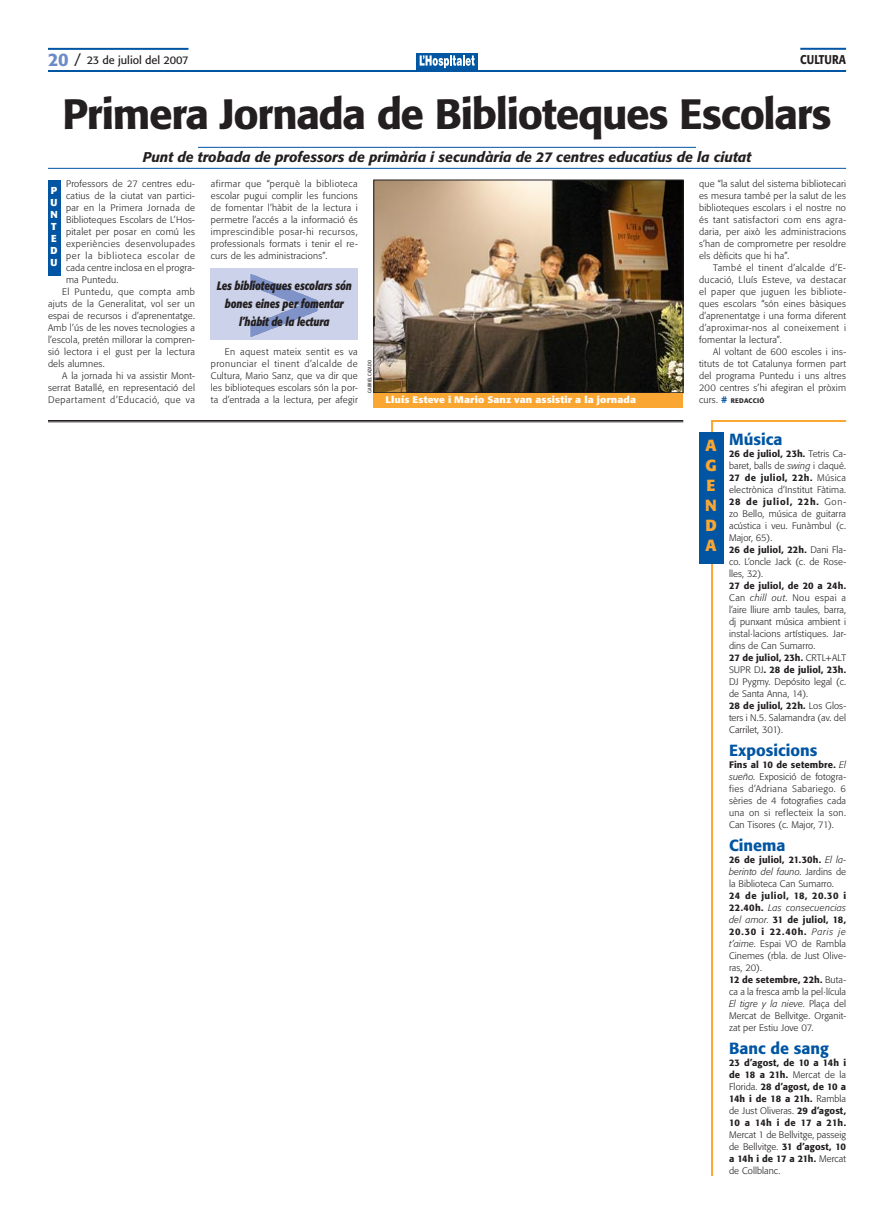
<style>
.page{position:relative;width:893px;height:1220px;background:#fff}
.page>*{position:absolute;margin:0;border:0;box-sizing:border-box;transform-origin:0 0}
.títol_34_38{font:500 42px "Formata";letter-spacing:-.03em;color:#231f20}
.títol_agenda{font:500 16px "Formata";color:#0155a2}
.capçalera_agenda{font:700 16px "Formata";color:#faa633}
.subtítol_4cols_baix{font:italic 500 14px "Formata";color:#231f20}
.capçalera_parell{font:500 12.6px "Formata";letter-spacing:.01em;color:#231f20;scale:.85 1}
.text_atenció{font:italic 700 12px/18px "Formata";letter-spacing:-.01em;color:#231f20;text-align:center;scale:.8 1}
.t1{font:11px "Formata";color:#231f20}
.text_barri_esport{font:700 10px "Formata";color:#fff}
.text{font:300 9.4px/12px "Formata";letter-spacing:.025em;color:#231f20;text-align:justify}
.text_1a{font:300 9.4px/12px "Formata";letter-spacing:.015em;color:#231f20;text-align:justify}
.text_1a-2{font:500 9.4px/12px "Formata";letter-spacing:.01em;color:#231f20;text-align:justify}
.peus_de_foto{font:700 9.4px "Formata";letter-spacing:.005em;color:#fff;scale:1.1 1}
.text-2{font:500 6.6px "Formata";letter-spacing:.045em;color:#231f20}
.nom_fotògraf{font:5px "Formata";letter-spacing:.02em;color:#231f20;scale:.8 1}
.s1{font-weight:500;font-size:18px;color:#6c8bc6}
.s2{font-size:14px}
.s3{font-weight:300;font-size:9.4px}
.s4{font-size:9.4px;color:#0155a2}
.s5{font-weight:500}
.s6{font-style:italic}
.s7{font-weight:300;font-style:italic}
.s8{font-weight:300}
</style>
<div class="page">
<div style="left:416px;top:54px;width:62px;height:16px;background:#0157a1"></div>
<svg style="left:420px;top:55px;width:55px;height:13px"></svg>
<hr style="left:48px;top:70px;width:798px;height:2px;background:#0155a2">
<hr style="left:48px;top:48px;width:140px;height:2px;background:#0155a2">
<hr style="left:800px;top:48px;width:46px;height:2px;background:#0155a2">
<hr style="left:48px;top:420px;width:635px;height:1px;background:#231f20">
<hr style="left:48px;top:422px;width:635px;height:1px;background:#231f20">
<hr style="left:198px;top:147px;width:498px;height:1px;background:#0155a2">
<hr style="left:48px;top:168px;width:798px;height:1px;background:#0155a2">
<div style="left:48px;top:180px;width:12px;height:96px;background:#0155a2"></div>
<img style="left:376px;top:182px;width:305px;height:209px">
<div style="left:374px;top:180px;width:309px;height:213px;border:1px solid #231f20"></div>
<div style="left:374px;top:393px;width:309px;height:15px;background:#faa633"></div>
<hr style="left:711px;top:420px;width:2px;height:756px;background:#faa633">
<div style="left:699px;top:432px;width:24px;height:132px;background:#0155a2"></div>
<hr style="left:711px;top:420px;width:135px;height:2px;background:#faa633">
<img style="left:211px;top:268px;width:147px;height:72px">
<p class="t1" style="left:48px;top:53px;width:142px"><span class="s1">20</span> <span class="s2">/</span> 23 de juliol del 2007</p>
<p class="capçalera_parell" style="left:800px;top:52px;width:55px">cultura</p>
<p class="títol_34_38" style="left:62px;top:89px;width:771px">Primera Jornada de Biblioteques Escolars</p>
<p class="subtítol_4cols_baix" style="left:143px;top:148px;width:610px">Punt de trobada de professors de primària i secundària de 27 centres educatius de la ciutat</p>
<p class="text_1a" style="left:66px;top:178px;width:131px">Professors de 27 centres edu&shy;ca--tius de la ciutat van partici&shy;par en la Primera Jornada de Bibliote-ques Escolars de L’Hos&shy;pi-talet per posar en comú les ex-perièn-cies desenvolupades per la biblioteca escolar de cada centre inclosa en el pro-gra&shy;ma Puntedu.</p>
<p class="text" style="left:48px;top:286px;width:149px;text-indent:14px">El Puntedu, que compta amb ajuts de la Generalitat, vol ser un espai de recursos i d’aprenentat-ge.<br>Amb l’ús de les noves tecnologies a l’escola, pretén millorar la compren&shy;sió lectora i el gust per la lec-tura dels alumnes.</p>
<p class="text" style="left:48px;top:370px;width:149px;text-indent:14px">A la jornada hi va assistir Mont&shy;ser-rat Ba-tallé, en representació del Departa-ment d’Educació, que va</p>
<p class="text" style="left:699px;top:178px;width:149px">que “la salut del sistema bi-bliotecari es mesura també per la sa-lut de les biblioteques escolars i el nostre no és tant satisfactori com ens agra&shy;daria, per això les administracions s’han de comprometre per re-soldre els dèficits que hi ha”.</p>
<p class="text" style="left:699px;top:262px;width:149px;text-indent:14px">També el tinent d’alcalde d’E&shy;du- cació, Lluís Esteve, va destacar el paper que juguen les bibliote&shy;ques escolars “són ei-nes bàsiques d’aprenentatge i una forma diferent d’aproximar-nos al co-neixement i fomentar la lectura”.</p>
<p class="text" style="left:699px;top:346px;width:149px;text-indent:14px">Al voltant de 600 escoles i ins&shy;tituts de tot Catalunya formen part del programa Puntedu i uns altres 200 centres s’hi afegiran el pròxim</p>
<p class="text" style="left:211px;top:178px;width:149px">afirmar que “per-què la biblioteca escolar pugui com-plir les funcions de fomentar l’hà-bit de la lectura i permetre l’ac-cés a la informació és imprescindi- ble posar-hi recursos, professionals for-mats i tenir el re&shy;curs de les admi-nis--tracions”.</p>
<p class="text_barri_esport" style="left:51px;top:184px;width:8px">p</p>
<p class="text_barri_esport" style="left:51px;top:196px;width:8px">u</p>
<p class="text_barri_esport" style="left:50px;top:208px;width:9px">n</p>
<p class="text_barri_esport" style="left:51px;top:220px;width:7px">t</p>
<p class="text_barri_esport" style="left:51px;top:232px;width:7px">e</p>
<p class="text_barri_esport" style="left:50px;top:244px;width:9px">d</p>
<p class="text_barri_esport" style="left:51px;top:256px;width:8px">u</p>
<p class="text_atenció" style="left:217px;top:276px;width:170px">Les biblioteques escolars són bones eines per fomentar l’hàbit de la lectura</p>
<p class="text" style="left:211px;top:346px;width:149px;text-indent:14px">En aquest mateix sentit es va pronunciar el tinent d’al-cal-de de Cultura, Mario Sanz, que va dir que les biblioteques escolars són la por&shy;ta d’entrada a la lectura, per afegir</p>
<p class="nom_fotògraf" style="left:367px;top:392px;width:42px;rotate:-90deg">gabriel cazado</p>
<p class="peus_de_foto" style="left:386px;top:394px;width:229px">Lluís Esteve i Mario Sanz van assistir a la jornada</p>
<p class="text-2" style="left:699px;top:397px;width:67px"><span class="s3">curs.</span> <span class="s4">#</span> redacció</p>
<p class="capçalera_agenda" style="left:705px;top:435px;width:13px">A</p>
<p class="capçalera_agenda" style="left:705px;top:455px;width:13px">G</p>
<p class="capçalera_agenda" style="left:707px;top:475px;width:9px">E</p>
<p class="capçalera_agenda" style="left:705px;top:495px;width:11px">N</p>
<p class="capçalera_agenda" style="left:705px;top:515px;width:11px">D</p>
<p class="capçalera_agenda" style="left:705px;top:535px;width:13px">A</p>
<p class="títol_agenda" style="left:729px;top:429px;width:55px">Música</p>
<p class="text_1a" style="left:729px;top:447px;width:119px"><span class="s5">26 de juliol, 23h.</span> Tetris Ca&shy;baret, balls de <span class="s6">swing</span> i claqué.<br><span class="s5">27 de juliol, 22h.</span> Música electrònica d’Institut Fàtima.<br><span class="s5">28 de juliol, 22h.</span> Gon&shy;zo Bello, música de guitarra acústica i veu. Funàmbul (c.<br>Major, 65).</p>
<p class="text_1a" style="left:729px;top:543px;width:119px"><span class="s5">26 de juliol, 22h.</span> Dani Fla&shy;co. L’oncle Jack (c. de Rose&shy;lles, 32).</p>
<p class="text_1a" style="left:729px;top:579px;width:119px"><span class="s5">27 de juliol, de 20 a 24h.<br></span>Can <span class="s6">chill out</span>. Nou espai a l’aire lliure amb taules, barra, dj punxant música ambient i instal·lacions artístiques. Jar&shy;dins de Can Sumarro.</p>
<p class="text_1a" style="left:729px;top:651px;width:118px"><span class="s5">27 de juliol, 23h.</span> CRTL+ALT SUPR DJ<span class="s5">. 28 de juliol, 23h.<br></span>DJ Pygmy. Depósito legal (c. de Santa Anna, 14).</p>
<p class="text_1a" style="left:729px;top:699px;width:119px"><span class="s5">28 de juliol, 22h.</span> Los Glos&shy;ters i N.5. Salamandra (av. del Carrilet, 301).</p>
<p class="títol_agenda" style="left:729px;top:740px;width:90px">Exposicions</p>
<p class="text_1a" style="left:729px;top:758px;width:119px"><span class="s5">Fins al 10 de setembre.</span> <span class="s6">El sueño</span>. Exposició de fotogra&shy;fies d’Adriana Sabariego. 6 sèries de 4 fotografies cada una on si reflecteix la son.<br>Can Tisores (c. Major, 71).</p>
<p class="títol_agenda" style="left:729px;top:835px;width:58px">Cinema</p>
<p class="text_1a" style="left:729px;top:853px;width:119px"><span class="s5">26 de juliol, 21.30h.</span> <span class="s6">El la&shy;berinto del fauno</span>. Jardins de la Biblioteca Can Sumarro.</p>
<p class="text_1a-2" style="left:729px;top:889px;width:119px">24 de juliol, 18, 20.30 i 22.40h. <span class="s7">Las consecuencias del amor</span><span class="s8">.</span> 31 de juliol, 18, 20.30 i 22.40h. <span class="s7">Paris je t’aime</span><span class="s8">. Espai VO de Rambla Cinemes (rbla. de Just Olive&shy;ras, 20).</span></p>
<p class="text_1a" style="left:729px;top:973px;width:119px"><span class="s5">12 de setembre, 22h.</span> Buta&shy;ca a la fresca amb la pel·lícula <span class="s6">El tigre y la nieve</span>. Plaça del Mercat de Bellvitge. Organit&shy;zat per Estiu Jove 07.</p>
<p class="títol_agenda" style="left:729px;top:1038px;width:101px">Banc de sang</p>
<p class="text_1a-2" style="left:729px;top:1056px;width:118px">23 d’agost, de 10 a 14h i de 18 a 21h. <span class="s8">Mercat de la Flo-rida.</span> 28 d’agost, de 10 a 14h i de 18 a 21h. <span class="s8">Rambla de Just Oliveras.</span> 29 d’agost, 10 a 14h i de 17 a 21h.<br><span class="s8">Mercat 1 de Bellvitge, passeig de Bellvitge.</span> 31 d’agost, 10 a 14h i de 17 a 21h. <span class="s8">Mercat de Collblanc.</span></p>
</div>
